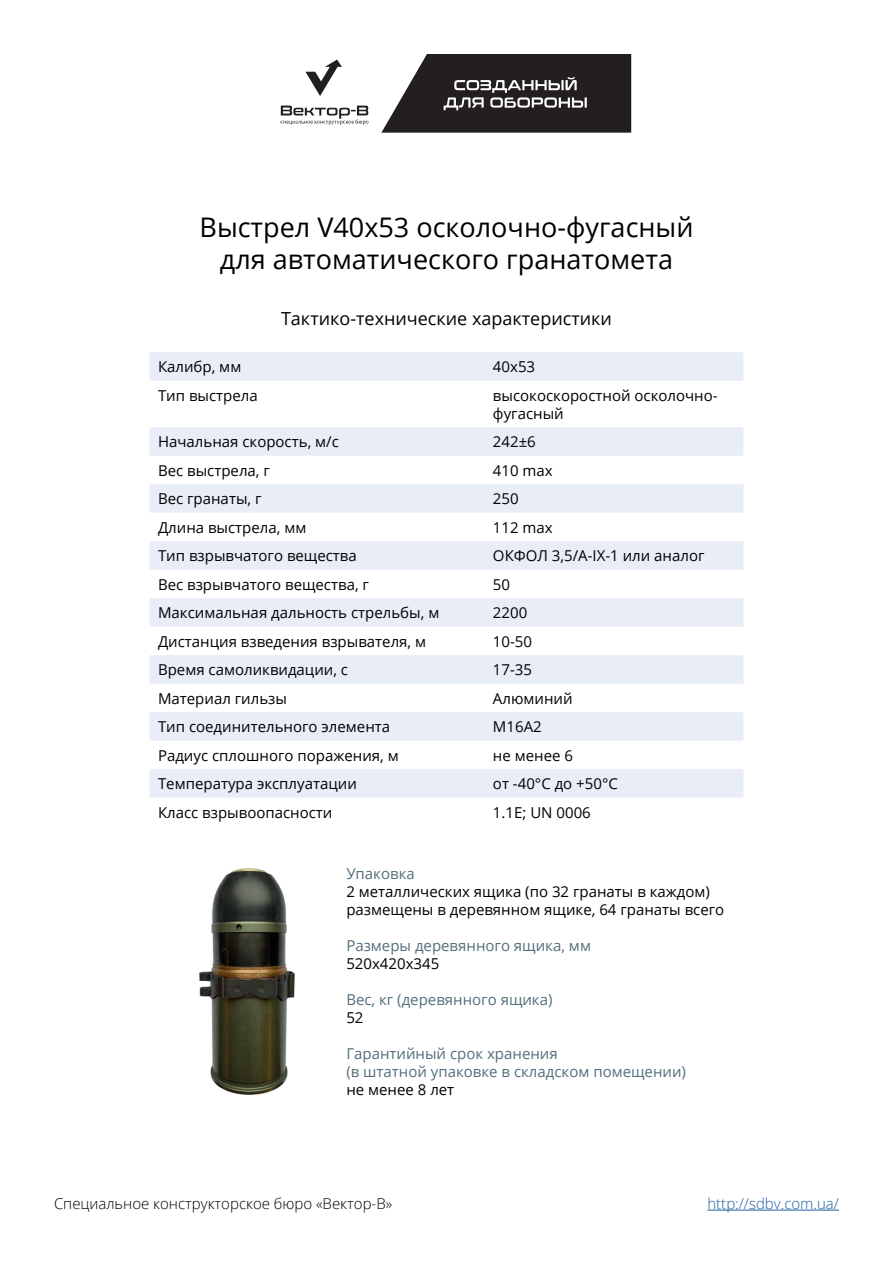
<style>
.page{position:relative;width:893px;height:1263px;background:#fff}
.page>*{position:absolute;margin:0;border:0;box-sizing:border-box;transform-origin:0 0}
.t1{font:27px/32.4px "Open Sans";color:#000;text-align:center}
.t2{font:18px "Open Sans";color:#000}
.t3{font:15px/18px "Open Sans";color:#000}
.t4{font:15px/18px "Open Sans";color:#546e7a}
.t5{font:300 15px "Open Sans";color:#000}
.t6{font:300 15px "Open Sans";color:#215e9e}
</style>
<div class="page">
<hr style="left:707px;top:1210px;width:132px;height:1px;background:#215e9e">
<svg style="left:280px;top:54px;width:351px;height:79px"></svg>
<svg style="left:149px;top:352px;width:594px;height:445px"></svg>
<div style="left:149px;top:427px;width:594px;height:29px;background:#e8edf7"></div>
<img style="left:199px;top:868px;width:95px;height:226px">
<h1 class="t1" style="left:199px;top:210px;width:495px">Выстрел V40х53 осколочно-фугасный для автоматического гранатомета</h1>
<p class="t2" style="left:281px;top:306px;width:332px">Тактико-технические характеристики</p>
<p class="t3" style="left:158px;top:357px;width:85px">Калибр, мм</p>
<p class="t3" style="left:493px;top:357px;width:44px">40x53</p>
<p class="t3" style="left:158px;top:386px;width:101px">Тип выстрела</p>
<p class="t3" style="left:493px;top:386px;width:226px">высокоскоростной осколочно&shy;фугасный</p>
<p class="t3" style="left:158px;top:432px;width:182px">Начальная скорость, м/с</p>
<p class="t3" style="left:493px;top:432px;width:44px">242±6</p>
<p class="t3" style="left:158px;top:461px;width:113px">Вес выстрела, г</p>
<p class="t3" style="left:493px;top:461px;width:61px">410 max</p>
<p class="t3" style="left:158px;top:489px;width:105px">Вес гранаты, г</p>
<p class="t3" style="left:493px;top:489px;width:27px">250</p>
<p class="t3" style="left:158px;top:518px;width:150px">Длина выстрела, мм</p>
<p class="t3" style="left:493px;top:518px;width:61px">112 max</p>
<p class="t3" style="left:158px;top:546px;width:200px">Тип взрывчатого вещества</p>
<p class="t3" style="left:493px;top:546px;width:213px">ОКФОЛ 3,5/А-ІХ-1 или аналог</p>
<p class="t3" style="left:158px;top:575px;width:212px">Вес взрывчатого вещества, г</p>
<p class="t3" style="left:493px;top:575px;width:19px">50</p>
<p class="t3" style="left:158px;top:603px;width:283px">Максимальная дальность стрельбы, м</p>
<p class="t3" style="left:493px;top:603px;width:36px">2200</p>
<p class="t3" style="left:158px;top:632px;width:270px">Дистанция взведения взрывателя, м</p>
<p class="t3" style="left:493px;top:632px;width:41px">10-50</p>
<p class="t3" style="left:158px;top:660px;width:192px">Время самоликвидации, с</p>
<p class="t3" style="left:493px;top:660px;width:41px">17-35</p>
<p class="t3" style="left:158px;top:689px;width:130px">Материал гильзы</p>
<p class="t3" style="left:493px;top:689px;width:81px">Алюминий</p>
<p class="t3" style="left:158px;top:717px;width:234px">Тип соединительного элемента</p>
<p class="t3" style="left:493px;top:717px;width:50px">М16А2</p>
<p class="t3" style="left:158px;top:746px;width:242px">Радиус сплошного поражения, м</p>
<p class="t3" style="left:493px;top:746px;width:82px">не менее 6</p>
<p class="t3" style="left:158px;top:774px;width:200px">Температура эксплуатации</p>
<p class="t3" style="left:493px;top:774px;width:126px">от -40°C до +50°C</p>
<p class="t3" style="left:158px;top:803px;width:176px">Класс взрывоопасности</p>
<p class="t3" style="left:493px;top:803px;width:99px">1.1E; UN 0006</p>
<p class="t4" style="left:346px;top:864px;width:70px">Упаковка</p>
<p class="t3" style="left:346px;top:882px;width:379px">2 металлических ящика (по 32 гранаты в каждом) размещены в деревянном ящике, 64 гранаты всего</p>
<p class="t4" style="left:346px;top:936px;width:246px">Размеры деревянного ящика, мм</p>
<p class="t3" style="left:346px;top:954px;width:94px">520х420х345</p>
<p class="t4" style="left:346px;top:990px;width:208px">Вес, кг (деревянного ящика)</p>
<p class="t3" style="left:346px;top:1008px;width:19px">52</p>
<p class="t4" style="left:346px;top:1044px;width:341px">Гарантийный срок хранения<br>(в штатной упаковке в складском помещении)</p>
<p class="t3" style="left:346px;top:1080px;width:109px">не менее 8 лет</p>
<p class="t5" style="left:54px;top:1193px;width:340px">Специальное конструкторское бюро «Вектор-В»</p>
<p class="t6" style="left:707px;top:1193px;width:133px">http://sdbv.com.ua/</p>
</div>
